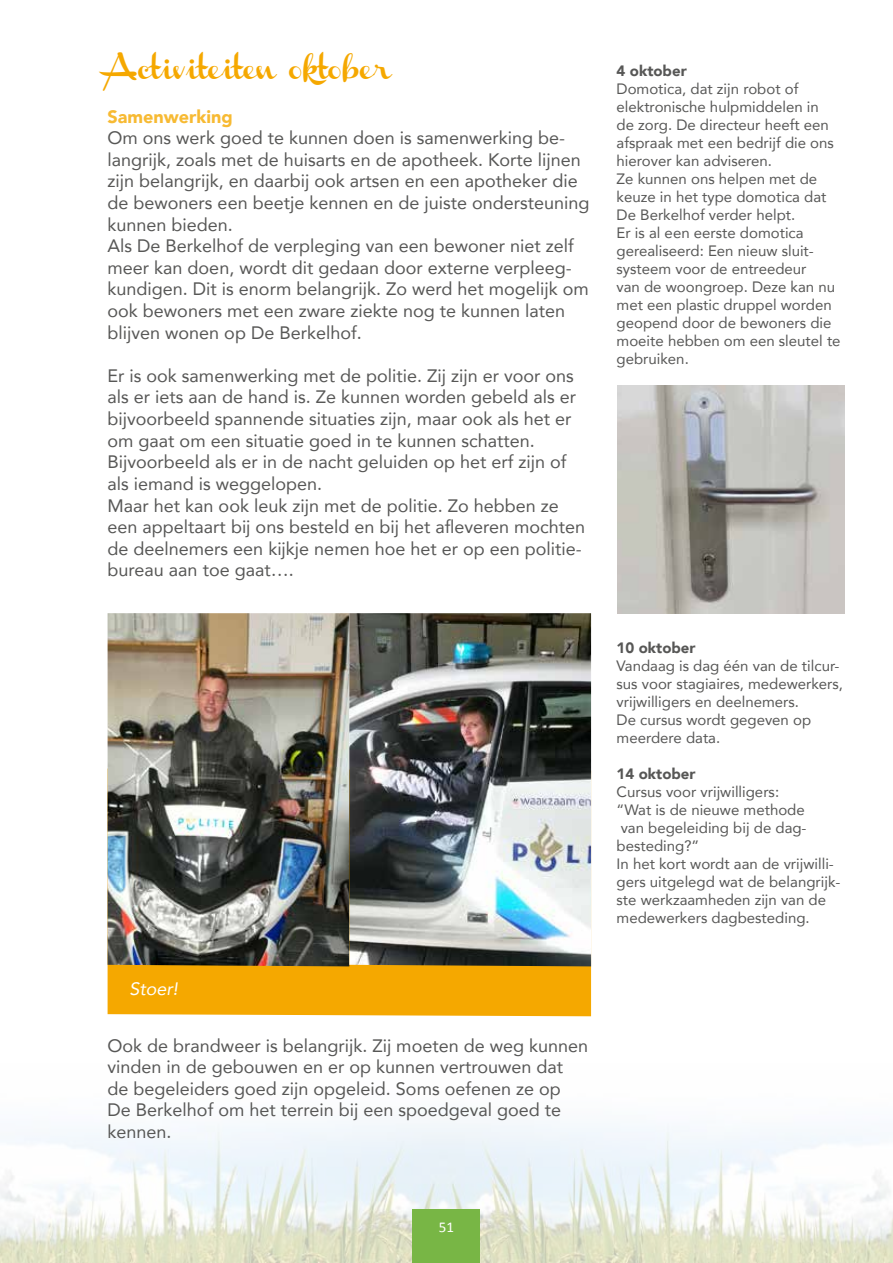
<style>
.page{position:relative;width:893px;height:1263px;background:#fff}
.page>*{position:absolute;margin:0;border:0;box-sizing:border-box;transform-origin:0 0}
.t1{font:21px "Channel";color:#f5a800}
.t2{font:18px/21.6px "Avenir";color:#575756}
.t3{font:900 18px "Avenir";color:#f7ba33}
.t4{font:italic 18px "Avenir";color:#fff}
.t5{font:15px/18px "Avenir";color:#575756}
.t6{font:900 15px "Avenir";color:#575756}
.t7{font:15px "Calibri";color:#fff}
</style>
<div class="page">
<img style="left:0;top:1121px;width:893px;height:142px">
<div style="left:413px;top:1210px;width:67px;height:53px;background:#78b645"></div>
<div style="left:108px;top:966px;width:483px;height:50px;background:#f5a800"></div>
<img style="left:108px;top:613px;width:483px;height:353px">
<img style="left:617px;top:386px;width:228px;height:227px">
<p class="t1" style="left:108px;top:60px;width:286px">Activiteiten oktober</p>
<p class="t3" style="left:108px;top:101px;width:127px">Samenwerking</p>
<p class="t2" style="left:108px;top:127px;width:483px">Om ons werk goed te kunnen doen is samenwerking be&shy;langrijk, zoals met de huisarts en de apotheek. Korte lijnen zijn belangrijk, en daarbij ook artsen en een apotheker die de bewoners een beetje kennen en de juiste ondersteuning kunnen bieden.<br>Als De Berkelhof de verpleging van een bewoner niet zelf meer kan doen, wordt dit gedaan door externe verpleeg&shy;kundigen. Dit is enorm belangrijk. Zo werd het mogelijk om ook bewoners met een zware ziekte nog te kunnen laten blijven wonen op De Berkelhof.</p>
<p class="t2" style="left:108px;top:364px;width:479px">Er is ook samenwerking met de politie. Zij zijn er voor ons als er iets aan de hand is. Ze kunnen worden gebeld als er bijvoorbeeld spannende situaties zijn, maar ook als het er om gaat om een situatie goed in te kunnen schatten.<br>Bijvoorbeeld als er in de nacht geluiden op het erf zijn of als iemand is weggelopen.<br>Maar het kan ook leuk zijn met de politie. Zo hebben ze een appeltaart bij ons besteld en bij het afleveren mochten de deelnemers een kijkje nemen hoe het er op een politie&shy;bureau aan toe gaat….</p>
<p class="t4" style="left:129px;top:978px;width:50px">Stoer!</p>
<p class="t2" style="left:108px;top:1034px;width:482px">Ook de brandweer is belangrijk. Zij moeten de weg kunnen vinden in de gebouwen en er op kunnen vertrouwen dat de begeleiders goed zijn opgeleid. Soms oefenen ze op De Berkelhof om het terrein bij een spoedgeval goed te kennen.</p>
<p class="t6" style="left:617px;top:58px;width:72px">4 oktober</p>
<p class="t5" style="left:617px;top:80px;width:226px">Domotica, dat zijn robot of elektronische hulpmiddelen in<br>de zorg. De directeur heeft een afspraak met een bedrijf die ons hierover kan adviseren.<br>Ze kunnen ons helpen met de keuze in het type domotica dat<br>De Berkelhof verder helpt.<br>Er is al een eerste domotica gerealiseerd: Een nieuw sluit&shy;systeem voor de entreedeur<br>van de woongroep. Deze kan nu met een plastic druppel worden geopend door de bewoners die moeite hebben om een sleutel te gebruiken.</p>
<p class="t6" style="left:617px;top:634px;width:81px">10 oktober</p>
<p class="t5" style="left:617px;top:656px;width:228px">Vandaag is dag één van de tilcur&shy;sus voor stagiaires, medewerkers, vrijwilligers en deelnemers.<br>De cursus wordt gegeven op meerdere data.</p>
<p class="t6" style="left:617px;top:760px;width:81px">14 oktober</p>
<p class="t5" style="left:617px;top:782px;width:225px">Cursus voor vrijwilligers:<br>“Wat is de nieuwe methode<br>van begeleiding bij de dag&shy;besteding?”<br>In het kort wordt aan de vrijwilli&shy;gers uitgelegd wat de belangrijk&shy;ste werkzaamheden zijn van de medewerkers dagbesteding.</p>
<p class="t7" style="left:439px;top:1217px;width:17px">51</p>
</div>
